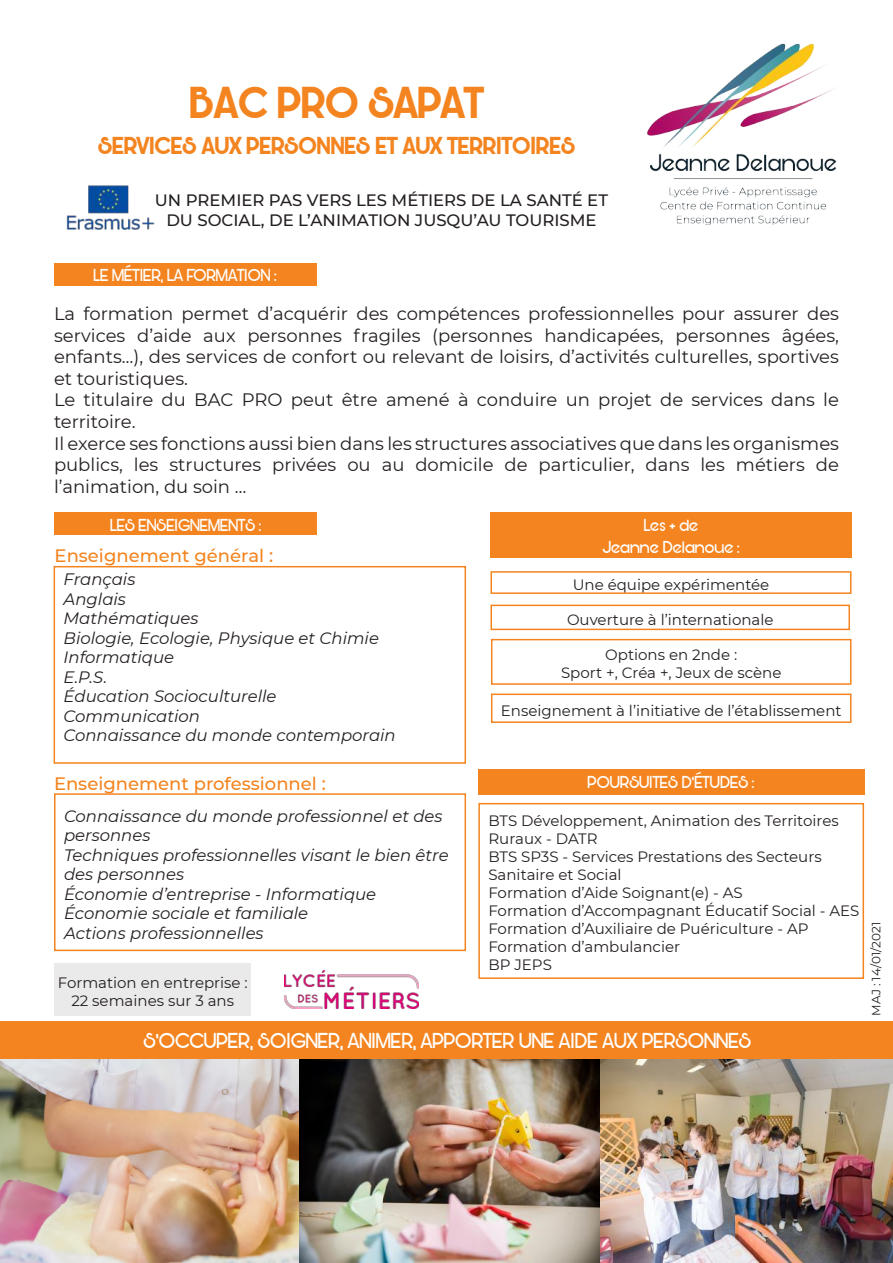
<style>
.page{position:relative;width:893px;height:1263px;background:#fff}
.page>*{position:absolute;margin:0;border:0;box-sizing:border-box;transform-origin:0 0}
.t1{font:700 46.5px "Bunya PERSONAL";color:#f4841f}
.t2{font:700 25.5px "Bunya PERSONAL";color:#f4841f}
.t3{font:22.5px "Bunya PERSONAL";color:#fff}
.t4{font:18px/21.6px "Montserrat";color:#241f1f}
.t5{font:18px/21.6px "Bunya PERSONAL";color:#fff;text-align:center}
.t6{font:500 18px "Montserrat";color:#f4841f}
.t7{font:italic 16.5px/19.5px "Montserrat";color:#241f1f}
.t8{font:500 16.5px/19.8px "Montserrat";color:#241f1f;text-align:center}
.t9{font:15px/18px "Montserrat";color:#241f1f;text-align:center}
.t10{font:12px "Montserrat";color:#241f1f}
</style>
<div class="page">
<img style="left:647px;top:43px;width:190px;height:182px">
<div style="left:54px;top:566px;width:412px;height:198px;border:2px solid #f4841f"></div>
<div style="left:54px;top:793px;width:412px;height:158px;border:2px solid #f4841f"></div>
<img style="left:0;top:1059px;width:601px;height:204px">
<img style="left:601px;top:1059px;width:292px;height:204px">
<div style="left:490px;top:512px;width:361px;height:46px;background:#f4841f"></div>
<div style="left:54px;top:263px;width:262px;height:23px;background:#f4841f"></div>
<div style="left:55px;top:512px;width:262px;height:23px;background:#f4841f"></div>
<div style="left:478px;top:769px;width:386px;height:26px;background:#f4841f"></div>
<div style="left:490px;top:571px;width:361px;height:23px;border:2px solid #f4841f"></div>
<div style="left:491px;top:639px;width:360px;height:46px;border:2px solid #f4841f"></div>
<div style="left:491px;top:693px;width:360px;height:30px;border:2px solid #f4841f"></div>
<div style="left:478px;top:803px;width:386px;height:176px;border:2px solid #f4841f"></div>
<div style="left:490px;top:605px;width:360px;height:25px;border:2px solid #f4841f"></div>
<div style="left:0;top:1021px;width:893px;height:38px;background:#f4841f"></div>
<img style="left:285px;top:970px;width:133px;height:38px">
<div style="left:55px;top:963px;width:196px;height:52px;background:#ebeaea"></div>
<img style="left:66px;top:185px;width:89px;height:44px">
<h1 class="t1" style="left:190px;top:73px;width:295px">BAC PRO SAPAT</h1>
<h2 class="t2" style="left:98px;top:129px;width:478px">SERVICES AUX PERSONNES ET AUX TERRITOIRES</h2>
<p class="t8" style="left:155px;top:189px;width:455px">UN PREMIER PAS VERS LES MÉTIERS DE LA SANTÉ ET<br>DU SOCIAL, DE L’ANIMATION JUSQU’AU TOURISME</p>
<p class="t5" style="left:94px;top:264px;width:185px">LE MÉTIER, LA FORMATION :</p>
<p class="t4" style="left:54px;top:302px;width:786px">La formation permet d’acquérir des compétences professionnelles pour assurer des services d’aide aux personnes fragiles (personnes handicapées, personnes âgées, enfants…), des services de confort ou relevant de loisirs, d’activités culturelles, sportives et touristiques.<br>Le titulaire du BAC PRO peut être amené à conduire un projet de services dans le territoire.<br>Il exerce ses fonctions aussi bien dans les structures associatives que dans les organismes publics, les structures privées ou au domicile de particulier, dans les métiers de l’animation, du soin …</p>
<p class="t5" style="left:110px;top:514px;width:153px">LES ENSEIGNEMENTS :</p>
<p class="t6" style="left:55px;top:543px;width:220px">Enseignement général :</p>
<p class="t5" style="left:602px;top:515px;width:139px">Les + de<br>Jeanne Delanoue :</p>
<p class="t7" style="left:64px;top:569px;width:334px">Français<br>Anglais<br>Mathématiques<br>Biologie, Ecologie, Physique et Chimie<br>Informatique<br>E.P.S.<br>Éducation Socioculturelle<br>Communication<br>Connaissance du monde contemporain</p>
<p class="t9" style="left:573px;top:575px;width:198px">Une équipe expérimentée</p>
<p class="t9" style="left:567px;top:610px;width:208px">Ouverture à l’internationale</p>
<p class="t9" style="left:561px;top:645px;width:222px">Options en 2nde :<br>Sport +, Créa +, Jeux de scène</p>
<p class="t9" style="left:501px;top:701px;width:342px">Enseignement à l’initiative de l’établissement</p>
<p class="t6" style="left:54px;top:771px;width:273px">Enseignement professionnel :</p>
<p class="t5" style="left:588px;top:772px;width:168px">POURSUITES D’ÉTUDES :</p>
<p class="t7" style="left:64px;top:805px;width:386px">Connaissance du monde professionnel et des personnes<br>Techniques professionnelles visant le bien être des personnes<br>Économie d’entreprise - Informatique<br>Économie sociale et familiale<br>Actions professionnelles</p>
<p class="t9" style="left:488px;top:811px;width:373px;text-align:left">BTS Développement, Animation des Territoires<br>Ruraux - DATR<br>BTS SP3S - Services Prestations des Secteurs<br>Sanitaire et Social<br>Formation d’Aide Soignant(e) - AS<br>Formation d’Accompagnant Éducatif Social - AES<br>Formation d’Auxiliaire de Puériculture - AP<br>Formation d’ambulancier<br>BP JEPS</p>
<p class="t9" style="left:58px;top:973px;width:191px">Formation en entreprise :<br>22 semaines sur 3 ans</p>
<p class="t3" style="left:143px;top:1027px;width:609px">S’OCCUPER, SOIGNER, ANIMER, APPORTER UNE AIDE AUX PERSONNES</p>
<p class="t10" style="left:868px;top:1015px;width:95px;rotate:-90deg">MAJ : 14/01/2021</p>
</div>
